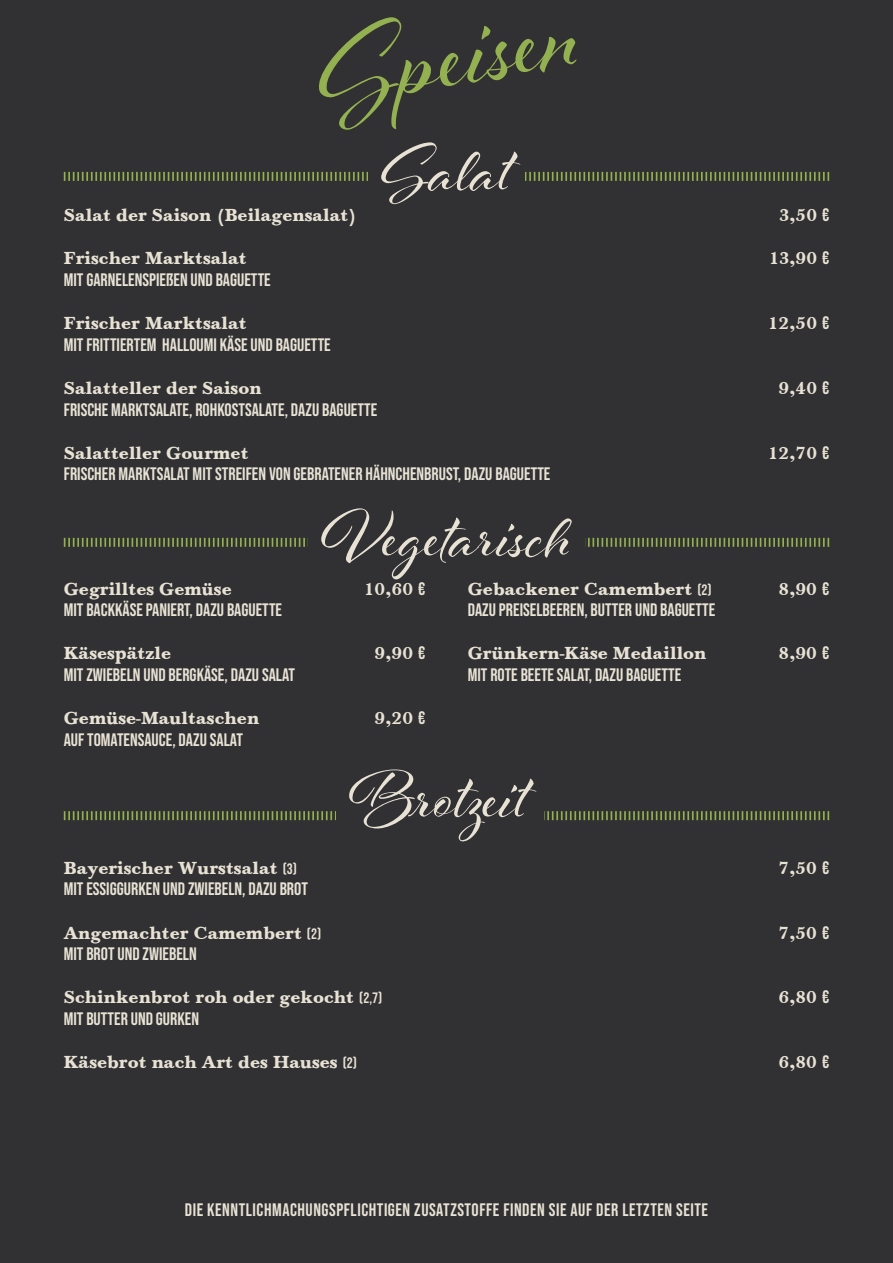
<style>
.page{position:relative;width:893px;height:1263px;background:#313032}
.page>*{position:absolute;margin:0;border:0;box-sizing:border-box;transform-origin:0 0}
.t1{font:120px "Al Fresco";color:#93b150}
.t2{font:72px "Al Fresco";color:#e7e2d4}
.t3{font:18px "Bebas Neue";color:#e7e2d4}
.t4{font:18px "Baskerville";color:#e7e2d4}
.t5{font:18px "Bebas Neue";letter-spacing:.03em;color:#e7e2d4}
.s1{font-family:"Bebas Neue"}
.s2{font-family:"Bebas Neue";font-size:15px}
</style>
<div class="page">
<svg style="left:64px;top:172px;width:765px;height:9px"></svg>
<div style="left:368px;top:133px;width:157px;height:97px;background:#313032"></div>
<svg style="left:64px;top:538px;width:765px;height:9px"></svg>
<div style="left:308px;top:499px;width:276px;height:97px;background:#313032"></div>
<svg style="left:64px;top:811px;width:765px;height:9px"></svg>
<div style="left:336px;top:760px;width:208px;height:97px;background:#313032"></div>
<p class="t1" style="left:303px;top:-2px;width:275px;rotate:-10deg">Speisen</p>
<p class="t2" style="left:381px;top:122px;width:129px">Salat</p>
<p class="t4" style="left:64px;top:204px;width:294px">Salat der Saison (Beilagensalat)</p>
<p class="t4" style="left:779px;top:204px;width:51px">3,50 <span class="s1">€</span></p>
<p class="t4" style="left:64px;top:248px;width:185px">Frischer Marktsalat</p>
<p class="t4" style="left:769px;top:248px;width:62px">13,90 <span class="s1">€</span></p>
<p class="t3" style="left:64px;top:270px;width:208px">MIT GARNELENSPIEßEN UND BAGUETTE</p>
<p class="t4" style="left:64px;top:312px;width:185px">Frischer Marktsalat</p>
<p class="t4" style="left:768px;top:312px;width:63px">12,50 <span class="s1">€</span></p>
<p class="t3" style="left:64px;top:334px;width:268px">MIT FRITTIERTEM HALLOUMI KÄSE UND BAGUETTE</p>
<p class="t4" style="left:64px;top:377px;width:199px">Salatteller der Saison</p>
<p class="t4" style="left:778px;top:377px;width:52px">9,40 <span class="s1">€</span></p>
<p class="t3" style="left:64px;top:399px;width:315px">FRISCHE MARKTSALATE, ROHKOSTSALATE, DAZU BAGUETTE</p>
<p class="t4" style="left:64px;top:442px;width:186px">Salatteller Gourmet</p>
<p class="t4" style="left:768px;top:442px;width:63px">12,70 <span class="s1">€</span></p>
<p class="t3" style="left:64px;top:464px;width:488px">FRISCHER MARKTSALAT MIT STREIFEN VON GEBRATENER HÄHNCHENBRUST, DAZU BAGUETTE</p>
<p class="t2" style="left:321px;top:488px;width:254px">Vegetarisch</p>
<p class="t4" style="left:64px;top:578px;width:169px">Gegrilltes Gemüse</p>
<p class="t4" style="left:364px;top:578px;width:63px">10,60 <span class="s1">€</span></p>
<p class="t3" style="left:64px;top:600px;width:220px">MIT BACKKÄSE PANIERT, DAZU BAGUETTE</p>
<p class="t4" style="left:64px;top:643px;width:109px">Käsespätzle</p>
<p class="t4" style="left:374px;top:643px;width:52px">9,90 <span class="s1">€</span></p>
<p class="t3" style="left:64px;top:665px;width:233px">MIT ZWIEBELN UND BERGKÄSE, DAZU SALAT</p>
<p class="t4" style="left:64px;top:707px;width:197px">Gemüse-Maultaschen</p>
<p class="t4" style="left:374px;top:707px;width:52px">9,20 <span class="s1">€</span></p>
<p class="t3" style="left:64px;top:729px;width:181px">AUF TOMATENSAUCE, DAZU SALAT</p>
<p class="t4" style="left:468px;top:578px;width:245px">Gebackener Camembert <span class="s2">(2)</span></p>
<p class="t4" style="left:778px;top:578px;width:52px">8,90 <span class="s1">€</span></p>
<p class="t3" style="left:468px;top:600px;width:249px">DAZU PREISELBEEREN, BUTTER UND BAGUETTE</p>
<p class="t4" style="left:468px;top:643px;width:240px">Grünkern-Käse Medaillon</p>
<p class="t4" style="left:778px;top:643px;width:52px">8,90 <span class="s1">€</span></p>
<p class="t3" style="left:468px;top:665px;width:215px">MIT ROTE BEETE SALAT, DAZU BAGUETTE</p>
<p class="t2" style="left:349px;top:749px;width:177px">Brotzeit</p>
<p class="t4" style="left:64px;top:857px;width:235px">Bayerischer Wurstsalat <span class="s2">(3)</span></p>
<p class="t4" style="left:778px;top:857px;width:52px">7,50 <span class="s1">€</span></p>
<p class="t3" style="left:64px;top:879px;width:246px">MIT ESSIGGURKEN UND ZWIEBELN, DAZU BROT</p>
<p class="t4" style="left:64px;top:922px;width:259px">Angemachter Camembert <span class="s2">(2)</span></p>
<p class="t4" style="left:778px;top:922px;width:52px">7,50 <span class="s1">€</span></p>
<p class="t3" style="left:64px;top:944px;width:134px">MIT BROT UND ZWIEBELN</p>
<p class="t4" style="left:64px;top:987px;width:320px">Schinkenbrot roh oder gekocht <span class="s2">(2,7)</span></p>
<p class="t4" style="left:778px;top:987px;width:52px">6,80 <span class="s1">€</span></p>
<p class="t3" style="left:64px;top:1008px;width:137px">MIT BUTTER UND GURKEN</p>
<p class="t4" style="left:64px;top:1051px;width:295px">Käsebrot nach Art des Hauses <span class="s2">(2)</span></p>
<p class="t4" style="left:778px;top:1051px;width:52px">6,80 <span class="s1">€</span></p>
<p class="t5" style="left:185px;top:1200px;width:525px">DIE KENNTLICHMACHUNGSPFLICHTIGEN ZUSATZSTOFFE FINDEN SIE AUF DER LETZTEN SEITE</p>
</div>
